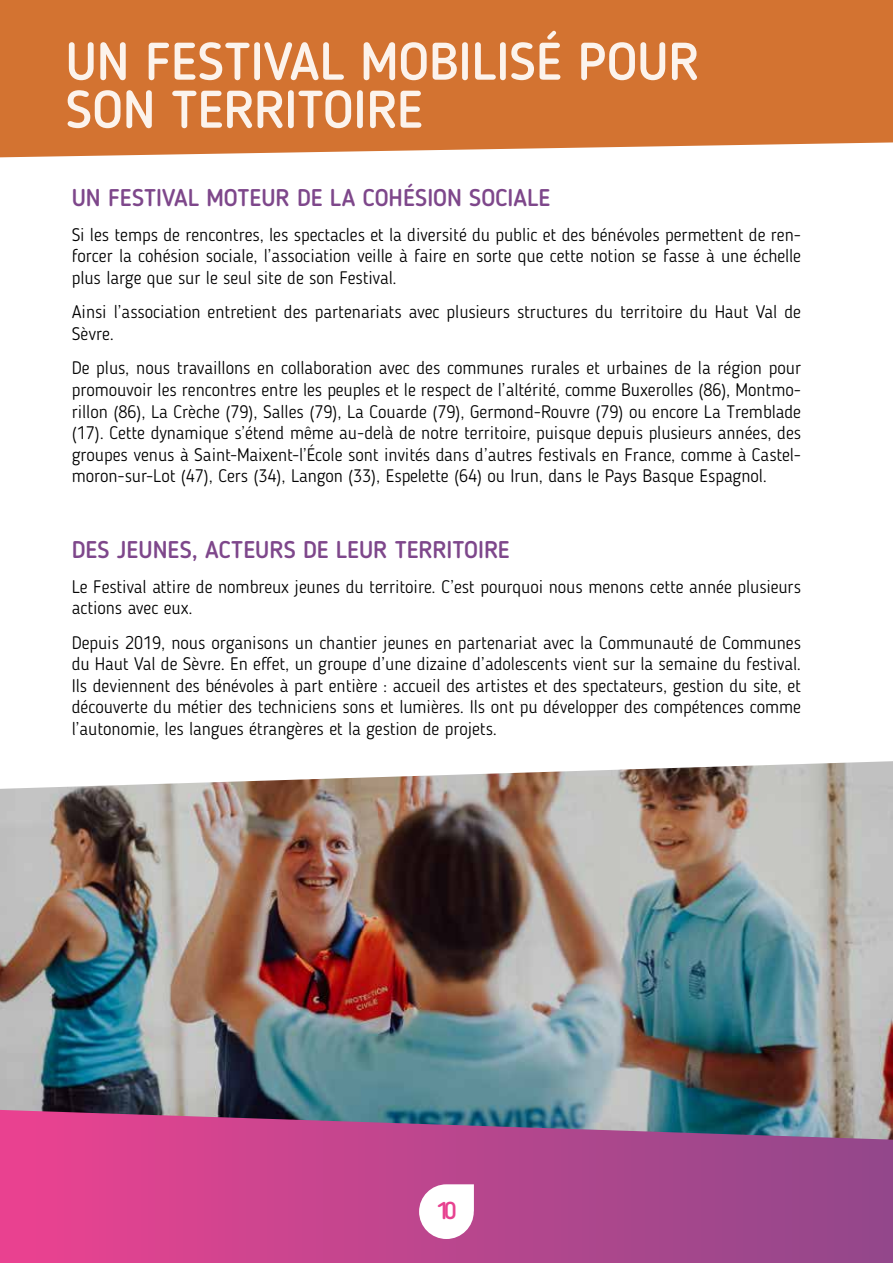
<style>
.page{position:relative;width:893px;height:1263px;background:#fff}
.page>*{position:absolute;margin:0;border:0;box-sizing:border-box;transform-origin:0 0}
.t1{font:500 52.5px/48px "Blogger Sans";color:#fcf3ec}
.t2{font:500 24px "Blogger Sans";color:#7e478b}
.t3{font:500 24px "Blogger Sans";color:#e74290}
.t4{font:300 18px/21.6px "Blogger Sans";color:#000;text-align:justify}
</style>
<div class="page">
<svg style="left:0;top:1140px;width:893px;height:123px;background:#bc458d"></svg>
<div style="left:0;top:0;width:893px;height:157px;background:#d37331"></div>
<svg style="left:419px;top:1184px;width:55px;height:55px"></svg>
<img style="left:0;top:761px;width:893px;height:379px">
<h1 class="t1" style="left:66px;top:37px;width:635px">UN FESTIVAL MOBILISÉ POUR<br>SON TERRITOIRE</h1>
<h2 class="t2" style="left:72px;top:184px;width:480px">UN FESTIVAL MOTEUR DE LA COHÉSION SOCIALE</h2>
<p class="t4" style="left:72px;top:224px;width:731px">Si les temps de rencontres, les spectacles et la diversité du public et des bénévoles permettent de ren&shy;forcer la cohésion sociale, l’association veille à faire en sorte que cette notion se fasse à une échelle plus large que sur le seul site de son Festival.</p>
<p class="t4" style="left:72px;top:301px;width:731px">Ainsi l’association entretient des partenariats avec plusieurs structures du territoire du Haut Val de<br>Sèvre.</p>
<p class="t4" style="left:72px;top:357px;width:731px">De plus, nous travaillons en collaboration avec des communes rurales et urbaines de la région pour promouvoir les rencontres entre les peuples et le respect de l’altérité, comme Buxerolles (86), Montmo&shy;rillon (86), La Crèche (79), Salles (79), La Couarde (79), Germond-Rouvre (79) ou encore La Tremblade (17). Cette dynamique s’étend même au-delà de notre territoire, puisque depuis plusieurs années, des groupes venus à Saint-Maixent-l’École sont invités dans d’autres festivals en France, comme à Castel&shy;moron-sur-Lot (47), Cers (34), Langon (33), Espelette (64) ou Irun, dans le Pays Basque Espagnol.</p>
<h2 class="t2" style="left:72px;top:535px;width:439px">DES JEUNES, ACTEURS DE LEUR TERRITOIRE</h2>
<p class="t4" style="left:72px;top:575px;width:731px">Le Festival attire de nombreux jeunes du territoire. C’est pourquoi nous menons cette année plusieurs actions avec eux.</p>
<p class="t4" style="left:72px;top:631px;width:731px">Depuis 2019, nous organisons un chantier jeunes en partenariat avec la Communauté de Communes du Haut Val de Sèvre. En effet, un groupe d’une dizaine d’adolescents vient sur la semaine du festival.<br>Ils deviennent des bénévoles à part entière : accueil des artistes et des spectateurs, gestion du site, et découverte du métier des techniciens sons et lumières. Ils ont pu développer des compétences comme l’autonomie, les langues étrangères et la gestion de projets.</p>
<h2 class="t3" style="left:436px;top:1196px;width:22px">10</h2>
</div>
